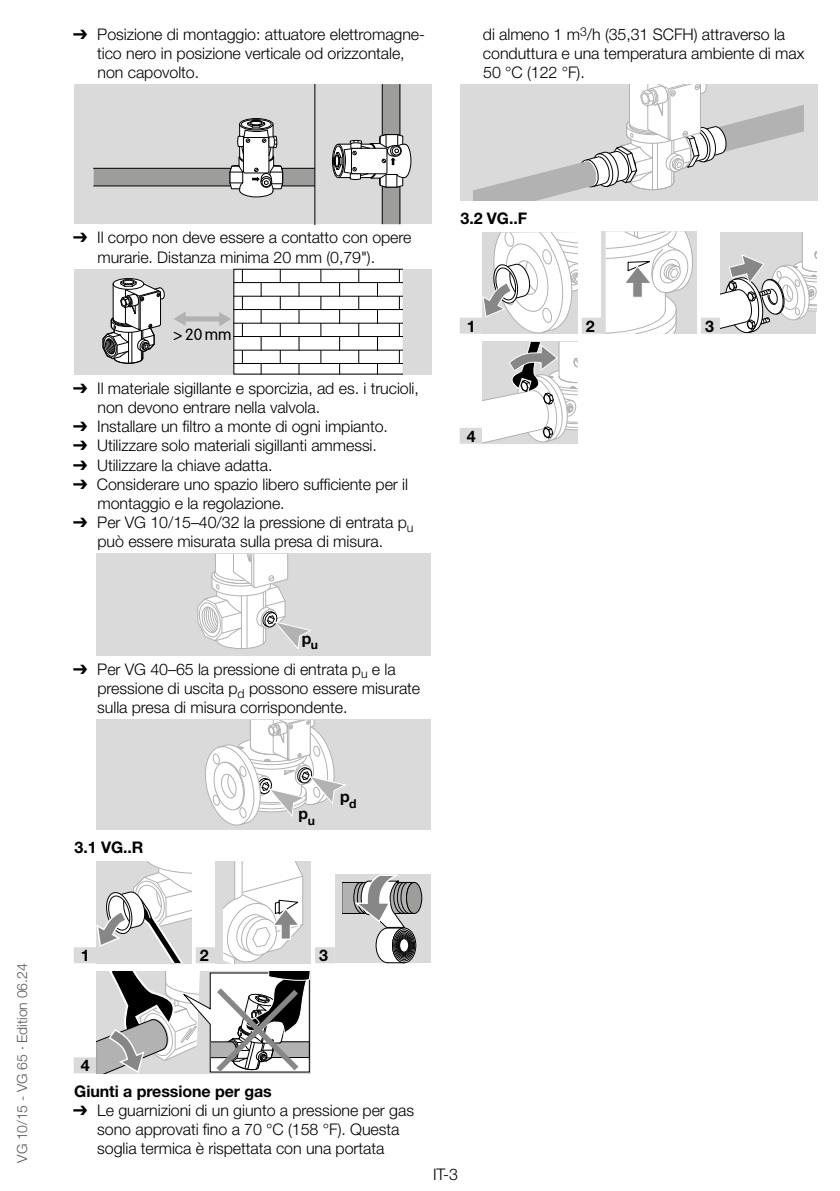
<style>
.page{position:relative;width:840px;height:1191px;background:#fff}
.page>*{position:absolute;margin:0;border:0;box-sizing:border-box;transform-origin:0 0}
.t1{font:300 16px/19.2px "Helvetica Neue LT Pro";letter-spacing:-.005em;color:#000}
.t2{font:700 16px/25.2px "Helvetica Neue LT Pro";letter-spacing:-.005em;color:#000}
.t3{font:300 16px "VAG Rounded Std";color:#000}
.t4{font:700 15.8px "Helvetica Neue";color:#000}
.t5{font:300 14px "Helvetica Neue LT Pro";letter-spacing:-.005em;color:#575756}
.s1{font-family:"Arial Unicode MS";font-weight:400}
</style>
<div class="page">
<div style="left:74px;top:947px;width:22px;height:16px;background:#dadada"></div>
<div style="left:196px;top:947px;width:19px;height:16px;background:#dadada"></div>
<div style="left:315px;top:947px;width:19px;height:16px;background:#dadada"></div>
<div style="left:74px;top:1057px;width:22px;height:16px;background:#dadada"></div>
<div style="left:74px;top:84px;width:357px;height:140px;background:#dadada"></div>
<svg style="left:94px;top:118px;width:220px;height:80px"></svg>
<svg style="left:332px;top:84px;width:79px;height:140px"></svg>
<hr style="left:314px;top:84px;width:1px;height:140px;background:#000">
<div style="left:74px;top:269px;width:357px;height:105px;background:#dadada"></div>
<svg style="left:174px;top:269px;width:228px;height:105px"></svg>
<svg style="left:102px;top:278px;width:63px;height:86px"></svg>
<div style="left:96px;top:553px;width:335px;height:102px;background:#dadada"></div>
<svg style="left:197px;top:554px;width:114px;height:95px"></svg>
<div style="left:96px;top:719px;width:335px;height:111px;background:#dadada"></div>
<svg style="left:205px;top:720px;width:141px;height:106px"></svg>
<svg style="left:96px;top:861px;width:96px;height:101px"></svg>
<div style="left:215px;top:861px;width:96px;height:102px;background:#dadada"></div>
<svg style="left:223px;top:861px;width:80px;height:102px"></svg>
<div style="left:334px;top:874px;width:96px;height:89px;background:#dadada"></div>
<div style="left:406px;top:882px;width:15px;height:31px;background:#9d9d9c;border-radius:50%"></div>
<div style="left:406px;top:882px;width:16px;height:32px;border:1px solid #000;border-radius:50%"></div>
<div style="left:392px;top:927px;width:24px;height:36px;border:1px solid #000;border-radius:50%"></div>
<svg style="left:342px;top:874px;width:73px;height:89px"></svg>
<svg style="left:96px;top:971px;width:215px;height:102px"></svg>
<div style="left:459px;top:318px;width:23px;height:16px;background:#dadada"></div>
<div style="left:581px;top:318px;width:20px;height:16px;background:#dadada"></div>
<div style="left:700px;top:318px;width:20px;height:16px;background:#dadada"></div>
<div style="left:459px;top:428px;width:23px;height:16px;background:#dadada"></div>
<div style="left:459px;top:84px;width:357px;height:116px;background:#dadada"></div>
<svg style="left:473px;top:84px;width:329px;height:116px"></svg>
<svg style="left:482px;top:233px;width:95px;height:100px"></svg>
<div style="left:601px;top:232px;width:95px;height:102px;background:#dadada"></div>
<svg style="left:605px;top:232px;width:87px;height:102px"></svg>
<svg style="left:720px;top:233px;width:96px;height:100px"></svg>
<svg style="left:482px;top:342px;width:95px;height:101px"></svg>
<p class="t1" style="left:97px;top:24px;width:329px;text-indent:-24px"><span class="s1">➔</span> Posizione di montaggio: attuatore elettromagne&shy;tico nero in posizione verticale od orizzontale, non capovolto.</p>
<p class="t1" style="left:482px;top:24px;width:323px">di almeno 1 m<sup>3</sup>/h (35,31 SCFH) attraverso la conduttura e una temperatura ambiente di max<br>50 °C (122 °F).</p>
<p class="t5" style="left:13px;top:1162px;width:200px;rotate:-90deg">VG 10/15 - VG 65 · Edition 06.24</p>
<p class="t1" style="left:97px;top:228px;width:315px;text-indent:-24px"><span class="s1">➔</span> Il corpo non deve essere a contatto con opere murarie. Distanza minima 20 mm (0,79").</p>
<p class="t3" style="left:173px;top:325px;width:60px">&gt;20mm</p>
<p class="t1" style="left:97px;top:378px;width:323px;text-indent:-24px"><span class="s1">➔</span> Il materiale sigillante e sporcizia, ad es. i trucioli, non devono entrare nella valvola.</p>
<p class="t1" style="left:73px;top:416px;width:316px"><span class="s1">➔</span> Installare un filtro a monte di ogni impianto.</p>
<p class="t1" style="left:73px;top:436px;width:305px"><span class="s1">➔</span> Utilizzare solo materiali sigillanti ammessi.</p>
<p class="t1" style="left:73px;top:455px;width:201px"><span class="s1">➔</span> Utilizzare la chiave adatta.</p>
<p class="t1" style="left:97px;top:474px;width:312px;text-indent:-24px"><span class="s1">➔</span> Considerare uno spazio libero sufficiente per il montaggio e la regolazione.</p>
<p class="t1" style="left:73px;top:512px;width:342px;text-align:center"><span class="s1">➔</span> Per VG 10/15–40/32 la pressione di entrata p<sub>u </sub>può essere misurata sulla presa di misura.</p>
<p class="t4" style="left:301px;top:625px;width:18px">p<sub>u</sub></p>
<p class="t1" style="left:97px;top:659px;width:324px;text-indent:-24px"><span class="s1">➔</span> Per VG 40–65 la pressione di entrata p<sub>u</sub> e la pressione di uscita p<sub>d</sub> possono essere misurate sulla presa di misura corrispondente.</p>
<p class="t2" style="left:75px;top:834px;width:70px">3.1 VG..R</p>
<p class="t4" style="left:298px;top:801px;width:18px">p<sub>u</sub></p>
<p class="t4" style="left:340px;top:784px;width:18px">p<sub>d</sub></p>
<p class="t2" style="left:81px;top:942px;width:10px">1</p>
<p class="t2" style="left:200px;top:942px;width:10px">2</p>
<p class="t2" style="left:319px;top:942px;width:10px">3</p>
<p class="t2" style="left:460px;top:205px;width:68px">3.2 VG..F</p>
<p class="t2" style="left:466px;top:313px;width:10px">1</p>
<p class="t2" style="left:585px;top:313px;width:10px">2</p>
<p class="t2" style="left:704px;top:313px;width:10px">3</p>
<p class="t2" style="left:466px;top:423px;width:10px">4</p>
<p class="t2" style="left:74px;top:1052px;width:199px;text-indent:6px">4<br>Giunti a pressione per gas</p>
<p class="t1" style="left:73px;top:1100px;width:342px;text-align:center"><span class="s1">➔</span> Le guarnizioni di un giunto a pressione per gas sono approvati fino a 70 °C (158 °F). Questa soglia termica è rispettata con una portata</p>
<p class="t1" style="left:433px;top:1164px;width:26px">IT-3</p>
</div>
